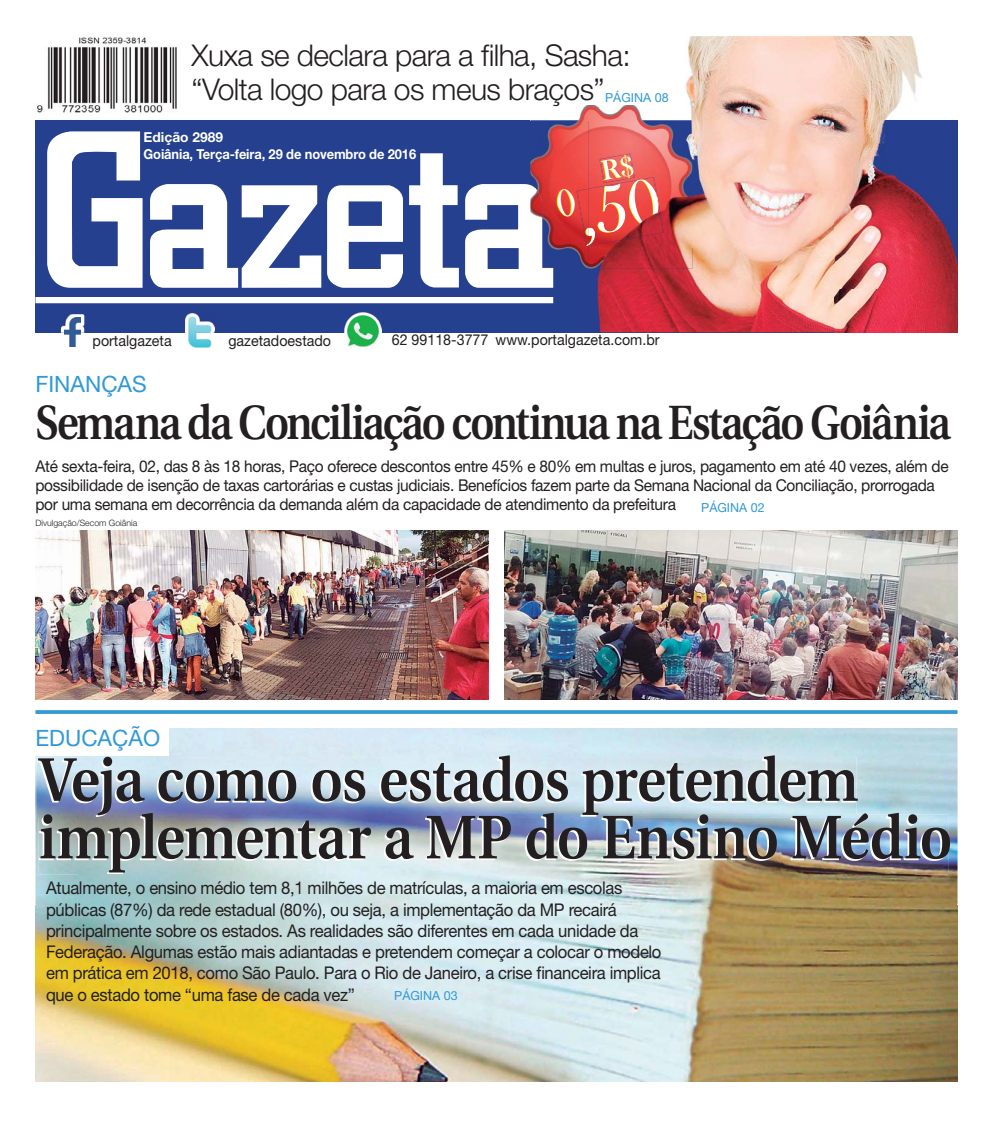
<style>
.page{position:relative;width:993px;height:1124px;background:#fff}
.page>*{position:absolute;margin:0;border:0;box-sizing:border-box;transform-origin:0 0}
.t1{font:68.25px "Bask Old Face";color:#fff}
.t2{font:600 61.38px/57.5px "Utopia";letter-spacing:-.015em;color:#231f20;scale:.91 1}
.t3{font:600 48px "Utopia";letter-spacing:-.05em;color:#231f20;scale:.86 1}
.t4{font:300 30px/33.8px "Helvetica Neue";letter-spacing:-.02em;color:#231f20}
.t5{font:22.5px "Helvetica Neue";color:#3299d5}
.t6{font:17.5px/21.2px "Helvetica Neue";letter-spacing:-.02em;color:#231f20;scale:.95 1}
.t7{font:16.25px/18.8px "Helvetica Neue";letter-spacing:-.02em;color:#231f20;scale:.95 1}
.t8{font:15px "Helvetica Neue";color:#231f20;scale:.95 1}
.t9{font:700 13.75px/16.5px "Helvetica Neue";letter-spacing:-.01em;color:#fff}
.t10{font:12.5px "Helvetica Neue";color:#3299d5}
.t11{font:300 8.75px "Helvetica Neue";color:#231f20}
</style>
<div class="page">
<img style="left:35px;top:906px;width:922px;height:175px">
<img style="left:35px;top:904px;width:923px;height:2px">
<img style="left:957px;top:770px;width:1px;height:134px">
<img style="left:35px;top:771px;width:44px;height:133px">
<img style="left:856px;top:771px;width:101px;height:44px">
<img style="left:913px;top:815px;width:44px;height:89px">
<img style="left:79px;top:874px;width:834px;height:30px">
<img style="left:36px;top:757px;width:820px;height:60px">
<img style="left:36px;top:758px;width:327px;height:58px">
<img style="left:314px;top:814px;width:633px;height:60px">
<img style="left:39px;top:817px;width:275px;height:57px">
<img style="left:39px;top:814px;width:817px;height:3px">
<img style="left:314px;top:814px;width:49px;height:2px">
<img style="left:42px;top:814px;width:272px;height:3px">
<div style="left:35px;top:120px;width:922px;height:212px;background:#25408e"></div>
<svg style="left:47px;top:131px;width:95px;height:157px"></svg>
<svg style="left:465px;top:184px;width:88px;height:104px"></svg>
<svg style="left:150px;top:184px;width:171px;height:104px"></svg>
<svg style="left:327px;top:185px;width:76px;height:103px"></svg>
<svg style="left:409px;top:153px;width:50px;height:134px"></svg>
<div style="left:35px;top:297px;width:518px;height:6px;background:#fff"></div>
<img style="left:61px;top:314px;width:23px;height:33px">
<img style="left:65px;top:318px;width:16px;height:28px">
<img style="left:185px;top:313px;width:29px;height:35px">
<img style="left:344px;top:312px;width:37px;height:35px">
<img style="left:37px;top:37px;width:139px;height:76px">
<img style="left:530px;top:105px;width:162px;height:163px">
<img style="left:530px;top:185px;width:23px;height:83px">
<img style="left:576px;top:191px;width:1px;height:55px">
<img style="left:577px;top:189px;width:11px;height:57px">
<hr style="left:35px;top:710px;width:922px;height:3px;background:#3299d5">
<img style="left:588px;top:36px;width:334px;height:84px">
<img style="left:692px;top:120px;width:142px;height:127px">
<img style="left:834px;top:120px;width:123px;height:212px">
<img style="left:588px;top:247px;width:246px;height:85px">
<img style="left:588px;top:177px;width:75px;height:69px">
<img style="left:599px;top:160px;width:1px;height:17px">
<img style="left:588px;top:177px;width:74px;height:68px">
<img style="left:588px;top:179px;width:70px;height:66px">
<img style="left:600px;top:153px;width:34px;height:24px">
<img style="left:600px;top:180px;width:33px;height:3px">
<img style="left:600px;top:154px;width:33px;height:26px">
<img style="left:600px;top:156px;width:32px;height:24px">
<img style="left:504px;top:530px;width:453px;height:169px">
<img style="left:35px;top:530px;width:454px;height:169px">
<h3 class="t4" style="left:191px;top:42px;width:440px">Xuxa se declara para a filha, Sasha: “Volta logo para os meus braços”</h3>
<p class="t10" style="left:605px;top:93px;width:65px">PÁGINA 08</p>
<p class="t9" style="left:144px;top:130px;width:274px">Edição 2989<br>Goiânia, Terça-feira, 29 de novembro de 2016</p>
<h1 class="t1" style="left:554px;top:189px;width:104px;rotate:-10deg"><sup>0</sup>,50</h1>
<p class="t8" style="left:92px;top:335px;width:85px">portalgazeta</p>
<p class="t8" style="left:228px;top:335px;width:110px">gazetadoestado</p>
<p class="t8" style="left:391px;top:335px;width:283px">62 99118-3777 www.portalgazeta.com.br</p>
<p class="t5" style="left:35px;top:376px;width:113px">FINANÇAS</p>
<h3 class="t3" style="left:35px;top:403px;width:1065px">Semana da Conciliação continua na Estação Goiânia</h3>
<p class="t7" style="left:35px;top:458px;width:962px">Até sexta-feira, 02, das 8 às 18 horas, Paço oferece descontos entre 45% e 80% em multas e juros, pagamento em até 40 vezes, além de possibilidade de isenção de taxas cartorárias e custas judiciais. Benefícios fazem parte da Semana Nacional da Conciliação, prorrogada por uma semana em decorrência da demanda além da capacidade de atendimento da prefeitura</p>
<p class="t11" style="left:35px;top:520px;width:103px">Divulgação/Secom Goiânia</p>
<p class="t10" style="left:701px;top:502px;width:65px">PÁGINA 02</p>
<p class="t5" style="left:35px;top:729px;width:126px">EDUCAÇÃO</p>
<h2 class="t2" style="left:39px;top:756px;width:1004px">Veja como os estados pretendem implementar a MP do Ensino Médio</h2>
<p class="t6" style="left:46px;top:879px;width:649px">Atualmente, o ensino médio tem 8,1 milhões de matrículas, a maioria em escolas públicas (87%) da rede estadual (80%), ou seja, a implementação da MP recairá principalmente sobre os estados. As realidades são diferentes em cada unidade da Federação. Algumas estão mais adiantadas e pretendem começar a colocar o modelo em prática em 2018, como São Paulo. Para o Rio de Janeiro, a crise financeira implica que o estado tome “uma fase de cada vez”</p>
<p class="t10" style="left:394px;top:991px;width:65px">PÁGINA 03</p>
</div>
